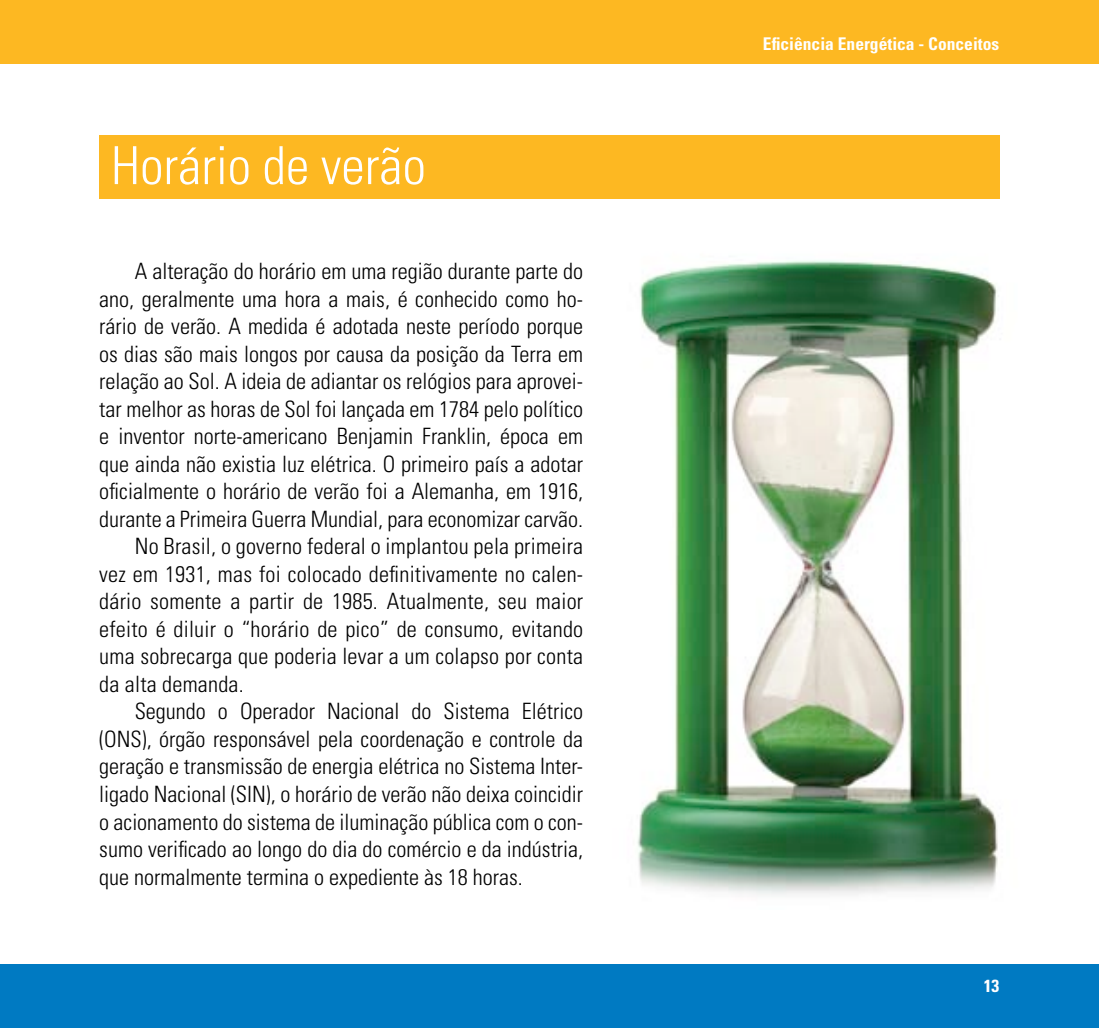
<style>
.page{position:relative;width:1099px;height:1028px;background:#fff}
.page>*{position:absolute;margin:0;border:0;box-sizing:border-box;transform-origin:0 0}
.t1{font:300 condensed 52.5px "Univers";color:#fff}
.Txt{font:300 condensed 22.5px/27.5px "Univers";color:#000;text-align:justify}
.t2{font:700 condensed 17.5px "Univers";color:#fff}
</style>
<div class="page">
<img style="left:637px;top:260px;width:361px;height:635px">
<div style="left:0;top:964px;width:1098px;height:64px;background:#007ac2"></div>
<div style="left:0;top:0;width:1098px;height:64px;background:#fdb822"></div>
<div style="left:99px;top:135px;width:900px;height:64px;background:#fdb822"></div>
<p class="t1" style="left:111px;top:134px;width:316px">Horário de verão</p>
<p class="Txt" style="left:99px;top:257px;width:485px;text-indent:35px">A alteração do horário em uma região durante parte do ano, geralmente uma hora a mais, é conhecido como ho&shy;rário de verão. A medida é adotada neste período porque os dias são mais longos por causa da posição da Terra em relação ao Sol. A ideia de adiantar os relógios para aprovei&shy;tar melhor as horas de Sol foi lançada em 1784 pelo político e inventor norte-americano Benjamin Franklin, época em que ainda não existia luz elétrica. O primeiro país a adotar oficialmente o horário de verão foi a Alemanha, em 1916, durante a Primeira Guerra Mundial, para economizar carvão.</p>
<p class="Txt" style="left:99px;top:532px;width:485px;text-indent:35px">No Brasil, o governo federal o implantou pela primeira vez em 1931, mas foi colocado definitivamente no calen&shy;dário somente a partir de 1985. Atualmente, seu maior efeito é diluir o “horário de pico” de consumo, evitando uma sobrecarga que poderia levar a um colapso por conta da alta demanda.</p>
<p class="Txt" style="left:99px;top:697px;width:485px;text-indent:35px">Segundo o Operador Nacional do Sistema Elétrico (ONS), órgão responsável pela coordenação e controle da geração e transmissão de energia elétrica no Sistema Inter&shy;ligado Nacional (SIN), o horário de verão não deixa coincidir o acionamento do sistema de iluminação pública com o con&shy;sumo verificado ao longo do dia do comércio e da indústria, que normalmente termina o expediente às 18 horas.</p>
<p class="t2" style="left:763px;top:33px;width:238px">Eficiência Energética - Conceitos</p>
<p class="t2" style="left:983px;top:975px;width:17px">13</p>
</div>
